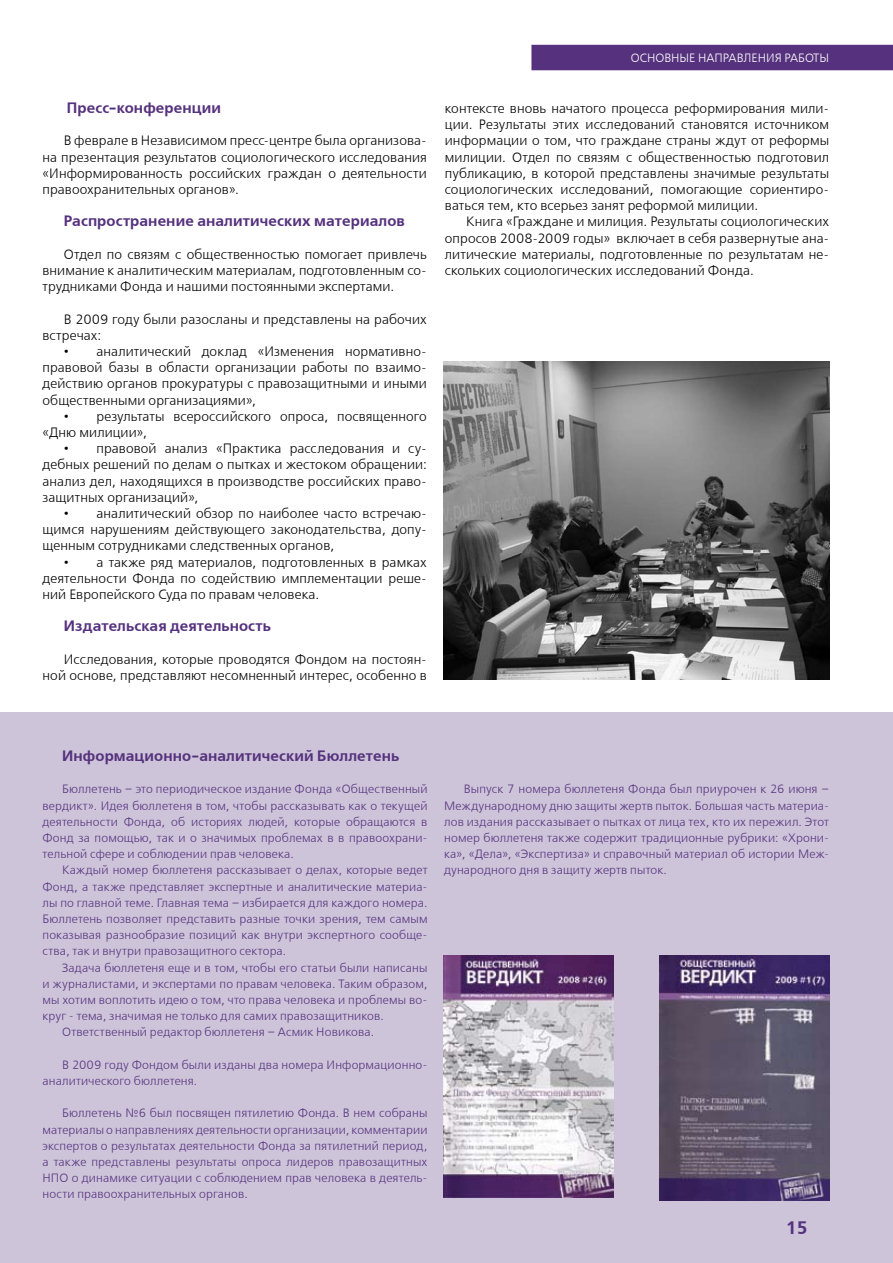
<style>
.page{position:relative;width:893px;height:1263px;background:#fff}
.page>*{position:absolute;margin:0;border:0;box-sizing:border-box;transform-origin:0 0}
.t1{font:700 18px "Free Set C";color:#56327e}
.t2{font:700 15px "Free Set C";letter-spacing:.005em;color:#56327e}
.t3{font:13.5px/16.2px "Free Set C";letter-spacing:.01em;color:#000;text-align:justify}
.t4{font:12px/16.2px "Free Set C";letter-spacing:.015em;color:#56327e;text-align:justify}
.t5{font:12px "Free Set C";color:#fff}
</style>
<div class="page">
<div style="left:0;top:712px;width:893px;height:551px;background:#cdc4d9"></div>
<img style="left:444px;top:362px;width:385px;height:318px">
<div style="left:531px;top:45px;width:362px;height:25px;background:#56327e"></div>
<img style="left:444px;top:955px;width:170px;height:242px">
<img style="left:659px;top:955px;width:170px;height:245px">
<p class="t2" style="left:67px;top:99px;width:155px">Пресс-конференции</p>
<p class="t3" style="left:43px;top:133px;width:386px;text-indent:21px">В феврале в Независимом пресс-центре была организова&shy;на презентация результатов социологического исследования «Информированность российских граждан о деятельности правоохранительных органов».</p>
<p class="t2" style="left:64px;top:212px;width:343px">Распространение аналитических материалов</p>
<p class="t3" style="left:43px;top:246px;width:386px;text-indent:21px">Отдел по связям с общественностью помогает привлечь внимание к аналитическим материалам, подготовленным со&shy;трудниками Фонда и нашими постоянными экспертами.</p>
<p class="t3" style="left:43px;top:311px;width:386px;text-indent:21px">В 2009 году были разосланы и представлены на рабочих встречах:</p>
<p class="t3" style="left:43px;top:343px;width:386px;text-indent:21px">• аналитический доклад «Изменения нормативно&shy;правовой базы в области организации работы по взаимо&shy;действию органов прокуратуры с правозащитными и иными общественными организациями»,</p>
<p class="t3" style="left:43px;top:408px;width:386px;text-indent:21px">• результаты всероссийского опроса, посвященного «Дню милиции»,</p>
<p class="t3" style="left:43px;top:441px;width:386px;text-indent:21px">• правовой анализ «Практика расследования и су&shy;дебных решений по делам о пытках и жестоком обращении: анализ дел, находящихся в производстве российских право&shy;защитных организаций»,</p>
<p class="t3" style="left:43px;top:505px;width:386px;text-indent:21px">• аналитический обзор по наиболее часто встречаю&shy;щимся нарушениям действующего законодательства, допу&shy;щенным сотрудниками следственных органов,</p>
<p class="t3" style="left:43px;top:554px;width:386px;text-indent:21px">• а также ряд материалов, подготовленных в рамках деятельности Фонда по содействию имплементации реше&shy;ний Европейского Суда по правам человека.</p>
<p class="t2" style="left:64px;top:617px;width:209px">Издательская деятельность</p>
<p class="t3" style="left:43px;top:651px;width:386px;text-align:right">Исследования, которые проводятся Фондом на постоян&shy;ной основе, представляют несомненный интерес, особенно в</p>
<p class="t5" style="left:631px;top:51px;width:200px">основ ные нап равления работы</p>
<p class="t3" style="left:445px;top:100px;width:386px">контексте вновь начатого процесса реформирования мили&shy;ции. Результаты этих исследований становятся источником информации о том, что граждане страны ждут от реформы милиции. Отдел по связям с общественностью подготовил публикацию, в которой представлены значимые результаты социологических исследований, помогающие сориентиро&shy;ваться тем, кто всерьез занят реформой милиции.</p>
<p class="t3" style="left:445px;top:214px;width:386px;text-indent:21px">Книга «Граждане и милиция. Результаты социологических опросов 2008-2009 годы» включает в себя развернутые ана&shy;литические материалы, подготовленные по результатам не&shy;скольких социологических исследований Фонда.</p>
<p class="t2" style="left:62px;top:747px;width:339px">Информационно-аналитический Бюллетень</p>
<p class="t4" style="left:43px;top:781px;width:386px;text-indent:20px">Бюллетень – это периодическое издание Фонда «Общественный вердикт». Идея бюллетеня в том, чтобы рассказывать как о текущей деятельности Фонда, об историях людей, которые обращаются в Фонд за помощью, так и о значимых проблемах в в правоохрани&shy;тельной сфере и соблюдении прав человека.</p>
<p class="t4" style="left:43px;top:862px;width:387px;text-indent:20px">Каждый номер бюллетеня рассказывает о делах, которые ведет Фонд, а также представляет экспертные и аналитические материа&shy;лы по главной теме. Главная тема – избирается для каждого номера.<br>Бюллетень позволяет представить разные точки зрения, тем самым показывая разнообразие позиций как внутри экспертного сообще&shy;ства, так и внутри правозащитного сектора.</p>
<p class="t4" style="left:62px;top:960px;width:367px">Задача бюллетеня еще и в том, чтобы его статьи были написаны</p>
<p class="t4" style="left:43px;top:976px;width:386px">и журналистами, и экспертами по правам человека. Таким образом,</p>
<p class="t4" style="left:43px;top:992px;width:387px">мы хотим воплотить идею о том, что права человека и проблемы во-</p>
<p class="t4" style="left:43px;top:1008px;width:343px">круг - тема, значимая не только для самих правозащитников.</p>
<p class="t4" style="left:62px;top:1024px;width:314px">Ответственный редактор бюллетеня – Асмик Н овикова.</p>
<p class="t4" style="left:43px;top:1057px;width:387px;text-indent:20px">В 2009 году Фондом были изданы два номера Информационно&shy;аналитического бюллетеня.</p>
<p class="t4" style="left:43px;top:1105px;width:387px;text-indent:20px">Бюллетень №6 был посвящен пятилетию Фонда. В нем собраны материалы о направлениях деятельности организации, комментарии экспертов о результатах деятельности Фонда за пятилетний период, а также представлены результаты опроса лидеров правозащитных Н ПО о динамике ситуации с соблюдением прав человека в деятель&shy;ности правоохранительных органов.</p>
<p class="t4" style="left:444px;top:781px;width:387px;text-indent:20px">Выпуск 7 номера бюллетеня Фонда был приурочен к 26 июня – Международному дню защиты жертв пыток. Большая часть материа&shy;лов издания рассказывает о пытках от лица тех, кто их пережил. Этот номер бюллетеня также содержит традиционные рубрики: «Хрони&shy;ка», «Дела», «Экспертиза» и справочный материал об истории Меж&shy;дународного дня в защиту жертв пыток.</p>
<h1 class="t1" style="left:786px;top:1217px;width:24px">15</h1>
</div>
